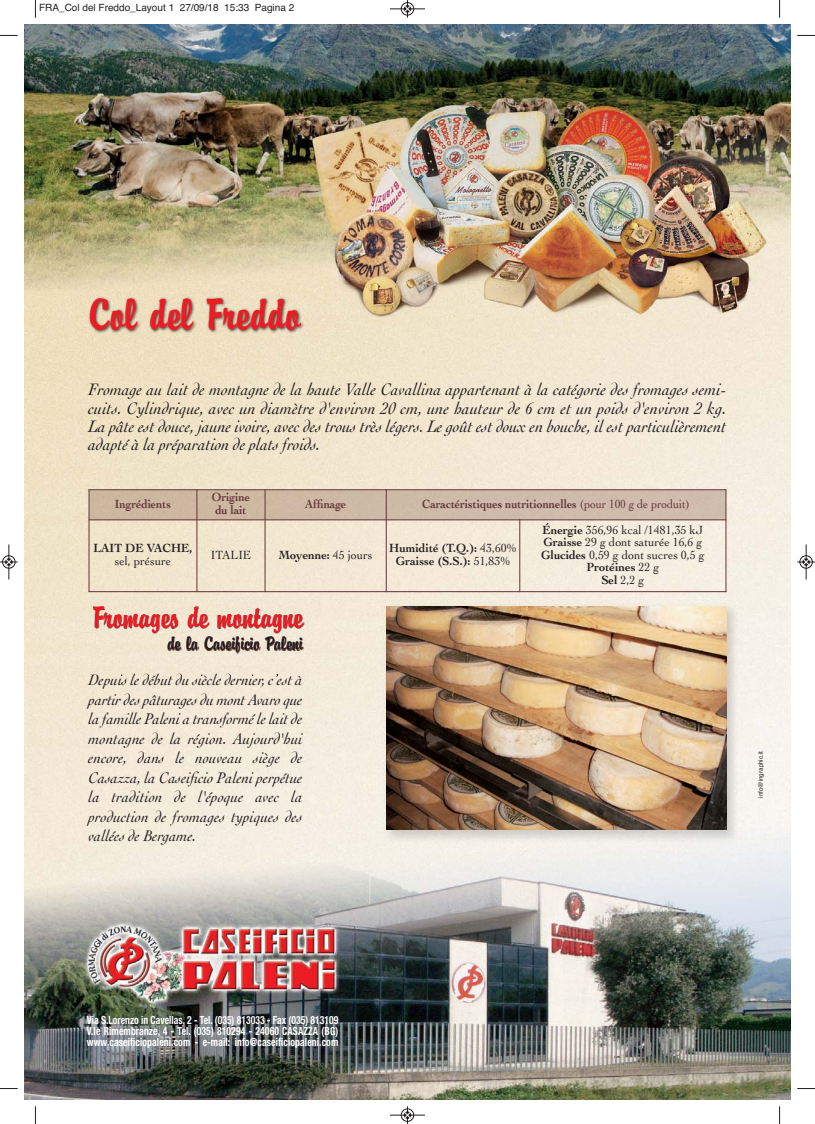
<style>
.page{position:relative;width:815px;height:1124px;background:#fff}
.page>*{position:absolute;margin:0;border:0;box-sizing:border-box;transform-origin:0 0}
.t1{font:47.5px "Brody D";color:#ed1c24}
.t2{font:32.5px "Brody D";letter-spacing:-.005em;color:#ed1c24}
.t3{font:20.62px "Brody D";letter-spacing:-.005em;color:#231f20}
.t4{font:italic 17.5px/18.1px "Cochin";color:#231f20;text-align:justify;scale:.95 1}
.t5{font:italic 16.25px/19.5px "Cochin";letter-spacing:.01em;color:#231f20;text-align:justify;scale:.95 1}
.t6{font:12.5px/12.5px "Cochin";color:#231f20;text-align:center;scale:.95 1}
.t7{font:700 12.5px/12.5px "Cochin";color:#633438;scale:.9 1}
.t8{font:700 12.5px/12.5px "Cochin";color:#231f20;text-align:center;scale:.95 1}
.t9{font:700 condensed 11.25px/11.2px "Helvetica Neue LT Std";letter-spacing:.01em;color:#fff;text-align:justify;scale:.86 1}
.t10{font:10px "Helvetica";color:#231f20}
.t11{font:6.25px "Helvetica";color:#231f20}
.s1{font-weight:400}
.s2{font-weight:700}
</style>
<div class="page">
<img style="left:25px;top:25px;width:765px;height:1073px">
<img style="left:72px;top:596px;width:249px;height:79px">
<svg style="left:90px;top:674px;width:28px;height:1px"></svg>
<img style="left:90px;top:490px;width:636px;height:29px">
<hr style="left:89px;top:489px;width:1px;height:103px;background:#633438">
<hr style="left:196px;top:489px;width:1px;height:103px;background:#633438">
<hr style="left:265px;top:489px;width:1px;height:103px;background:#633438">
<hr style="left:386px;top:489px;width:1px;height:103px;background:#633438">
<hr style="left:519px;top:519px;width:1px;height:73px;background:#633438">
<hr style="left:726px;top:489px;width:1px;height:103px;background:#633438">
<hr style="left:89px;top:489px;width:637px;height:1px;background:#633438">
<hr style="left:89px;top:519px;width:637px;height:1px;background:#633438">
<hr style="left:89px;top:591px;width:637px;height:1px;background:#633438">
<img style="left:82px;top:285px;width:312px;height:81px">
<img style="left:380px;top:600px;width:363px;height:245px">
<img style="left:386px;top:606px;width:340px;height:223px">
<svg style="left:35px;top:0;width:1px;height:18px"></svg>
<svg style="left:0;top:35px;width:18px;height:1px"></svg>
<svg style="left:779px;top:0;width:1px;height:18px"></svg>
<svg style="left:797px;top:35px;width:18px;height:1px"></svg>
<svg style="left:35px;top:1106px;width:1px;height:17px"></svg>
<svg style="left:0;top:1088px;width:18px;height:1px"></svg>
<svg style="left:779px;top:1106px;width:1px;height:17px"></svg>
<svg style="left:797px;top:1088px;width:18px;height:1px"></svg>
<div style="left:401px;top:2px;width:13px;height:14px;border:1px solid #fff;border-radius:50%"></div>
<hr style="left:390px;top:9px;width:35px;height:1px;background:#231f20">
<div style="left:401px;top:2px;width:13px;height:13px;border:1px solid #231f20;border-radius:50%"></div>
<svg style="left:404px;top:0;width:7px;height:18px"></svg>
<hr style="left:390px;top:1114px;width:35px;height:1px;background:#231f20">
<div style="left:401px;top:1108px;width:13px;height:13px;border:1px solid #231f20;border-radius:50%"></div>
<svg style="left:404px;top:1106px;width:7px;height:17px"></svg>
<div style="left:2px;top:555px;width:14px;height:13px;border:1px solid #fff;border-radius:50%"></div>
<hr style="left:9px;top:544px;width:1px;height:35px;background:#231f20">
<div style="left:2px;top:555px;width:13px;height:13px;border:1px solid #231f20;border-radius:50%"></div>
<svg style="left:0;top:558px;width:18px;height:7px"></svg>
<div style="left:799px;top:555px;width:14px;height:13px;border:1px solid #fff;border-radius:50%"></div>
<hr style="left:806px;top:544px;width:1px;height:35px;background:#231f20">
<div style="left:800px;top:555px;width:13px;height:13px;border:1px solid #231f20;border-radius:50%"></div>
<svg style="left:797px;top:558px;width:18px;height:7px"></svg>
<p class="t10" style="left:39px;top:4px;width:257px">FRA_Col del Freddo_Layout 1 27/09/18 15:33 Pagina 2</p>
<h1 class="t1" style="left:89px;top:298px;width:214px">Col del Freddo</h1>
<p class="t4" style="left:89px;top:382px;width:673px">Fromage au lait de montagne de la haute Valle Cavallina appartenant à la catégorie des fromages semi&shy;cuits. Cylindrique, avec un diamètre d'environ 20 cm, une hauteur de 6 cm et un poids d'environ 2 kg.<br>La pâte est douce, jaune ivoire, avec des trous très légers. Le goût est doux en bouche, il est particulièrement adapté à la préparation de plats froids.</p>
<p class="t7" style="left:115px;top:498px;width:64px">Ingrédients</p>
<p class="t7" style="left:212px;top:492px;width:44px">Origine du lait</p>
<p class="t7" style="left:305px;top:498px;width:47px">Affinage</p>
<p class="t7" style="left:422px;top:498px;width:299px">Caractéristiques nutritionnelles <span class="s1">(pour 100 g de produit)</span></p>
<p class="t8" style="left:93px;top:543px;width:106px">LAIT DE VACHE,</p>
<p class="t6" style="left:115px;top:555px;width:61px">sel, présure</p>
<p class="t6" style="left:541px;top:524px;width:174px"><span class="s2">Énergie</span> 356,96 kcal /1481,35 kJ<br><span class="s2">Graisse</span> 29 g dont saturée 16,6 g<br><span class="s2">Glucides</span> 0,59 g dont sucres 0,5 g<br><span class="s2">Protéines</span> 22 g<br><span class="s2">Sel</span> 2,2 g</p>
<p class="t6" style="left:211px;top:549px;width:44px">ITALIE</p>
<p class="t8" style="left:279px;top:549px;width:100px">Moyenne: <span class="s1">45 jours</span></p>
<p class="t8" style="left:389px;top:543px;width:136px">Humidité (T.Q.): <span class="s1">43,60%<br></span>Graisse (S.S.): <span class="s1">51,83%</span></p>
<h2 class="t2" style="left:93px;top:606px;width:212px">Fromages de montagne</h2>
<p class="t3" style="left:167px;top:636px;width:137px">de la Caseificio Paleni</p>
<p class="t5" style="left:89px;top:671px;width:227px">Depuis le début du siècle dernier, c’est à partir des pâturages du mont Avaro que la famille Paleni a transformé le lait de montagne de la région. Aujourd'hui encore, dans le nouveau siège de Casazza, la Caseificio Paleni perpétue la tradition de l'époque avec la production de fromages typiques des vallées de Bergame.</p>
<p class="t11" style="left:758px;top:797px;width:48px;rotate:-90deg">info@ingraphic.it</p>
<p class="t9" style="left:87px;top:1014px;width:294px">Via S.Lorenzo in Cavellas, 2 - Tel. (035) 813033 - Fax (035) 813109<br>V.le Rimembranze, 4 - Tel. (035) 810294 - 24060 CASAZZA (BG) www.caseificiopaleni.com - e-mail: info@caseificiopaleni.com</p>
</div>
